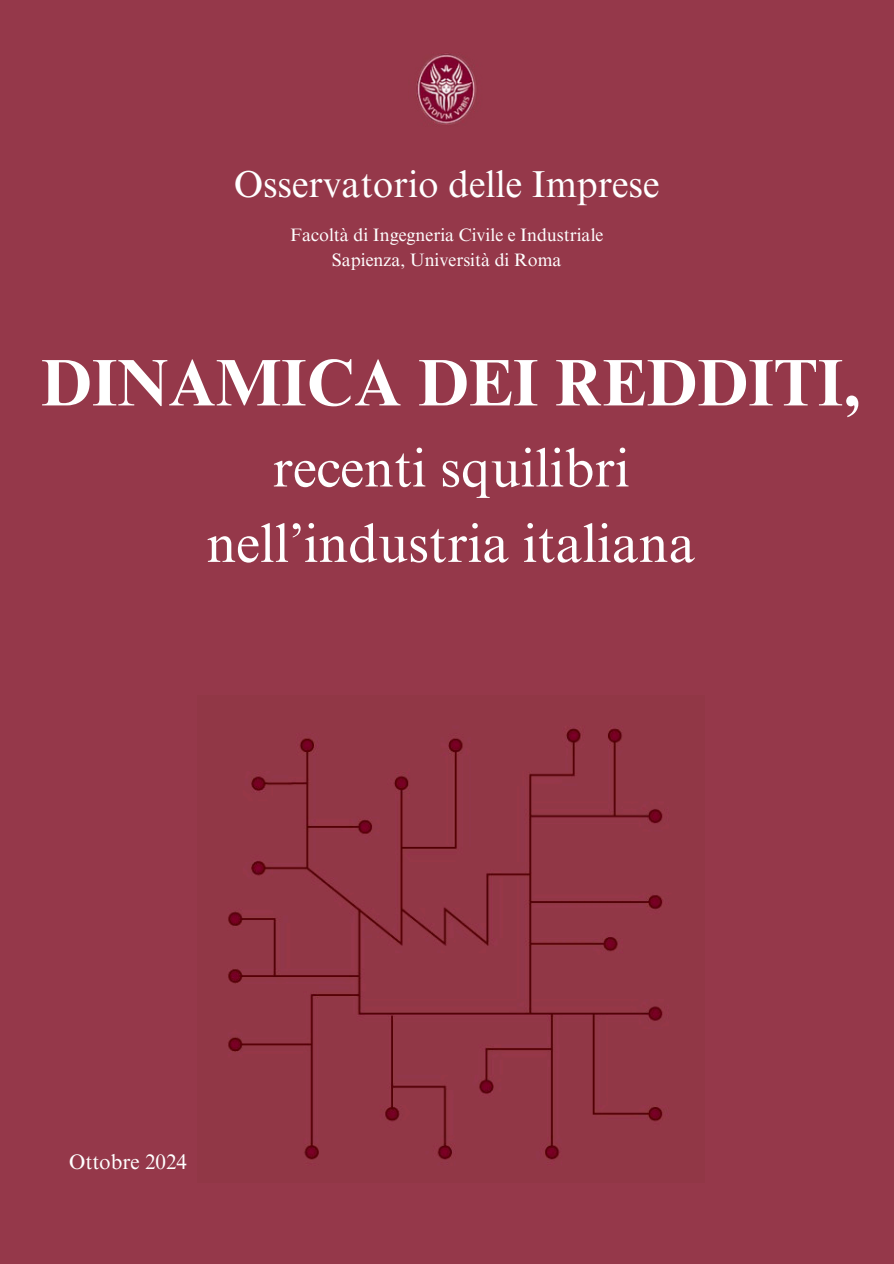
<style>
.page{position:relative;width:894px;height:1264px;background:#fff}
.page>*{position:absolute;margin:0;border:0;box-sizing:border-box;transform-origin:0 0}
.t1{font:700 66px "Times NRMT Pro";color:#fff}
.t2{font:54px/75.3px "Times NRMT Pro";color:#fff;text-align:center}
.t3{font:37.5px "Times NRMT Pro";color:#fff}
.t4{font:21px "Times NRMT Pro";color:#fff}
.t5{font:18px "Times NRMT Pro";color:#fff}
</style>
<div class="page">
<div style="left:0;top:0;width:893px;height:1263px;background:#95384a"></div>
<img style="left:228px;top:728px;width:435px;height:432px">
<img style="left:417px;top:53px;width:59px;height:72px">
<p class="t3" style="left:234px;top:170px;width:426px">Osservatorio delle Imprese</p>
<p class="t5" style="left:290px;top:228px;width:314px">Facoltà di Ingegneria Civile e Industriale</p>
<h1 class="t5" style="left:332px;top:253px;width:231px">Sapienza, Università di Roma</h1>
<h3 class="t1" style="left:41px;top:358px;width:821px">DINAMICA DEI REDDITI,</h3>
<h3 class="t2" style="left:206px;top:437px;width:490px">recenti squilibri nell’industria italiana</h3>
<p class="t4" style="left:69px;top:1153px;width:119px">Ottobre 2024</p>
</div>
